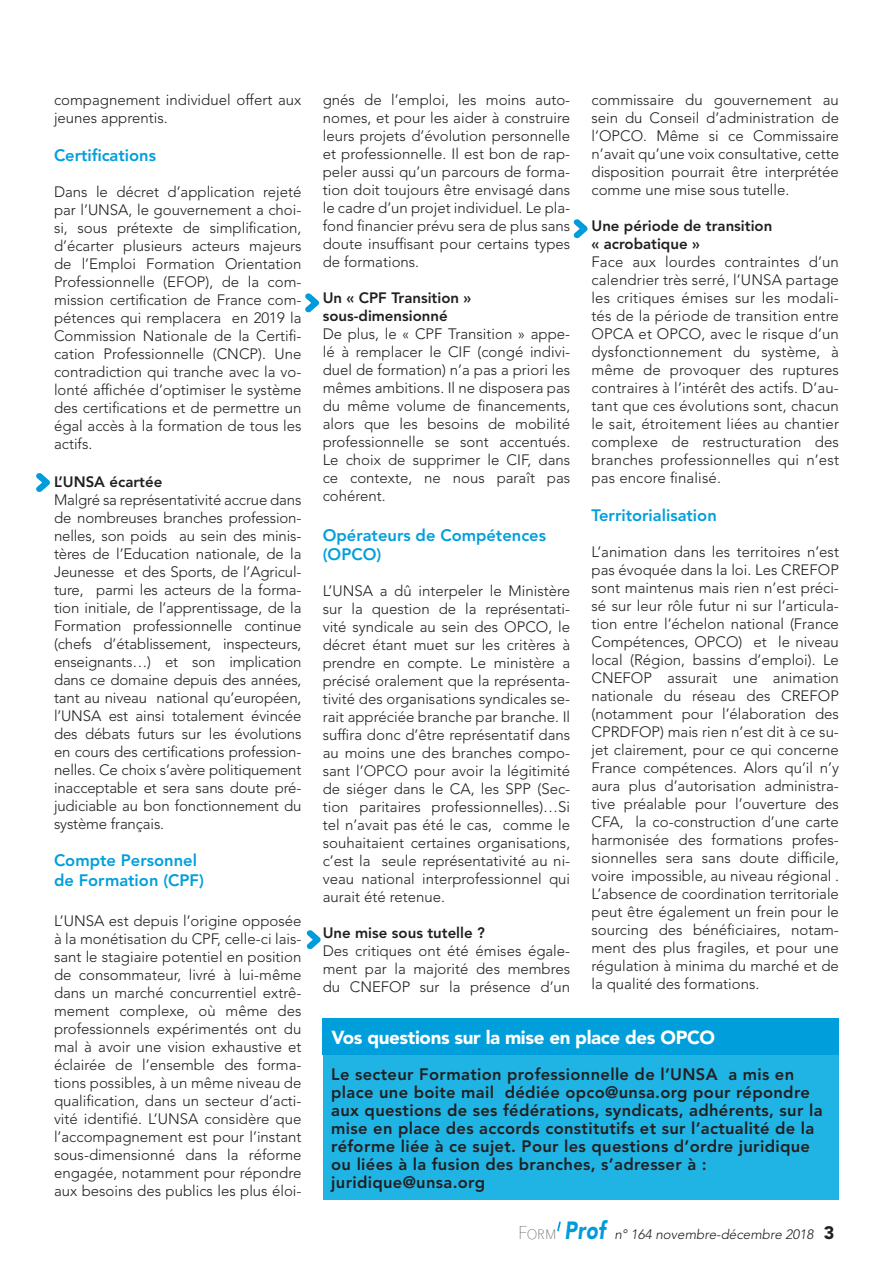
<style>
.page{position:relative;width:893px;height:1263px;background:#fff}
.page>*{position:absolute;margin:0;border:0;box-sizing:border-box;transform-origin:0 0}
.t1{font:900 18.75px "Avenir LT Std";letter-spacing:-.02em;color:#fff}
.t2{font:800 16.5px/18px "Avenir LT Std";letter-spacing:.02em;color:#231f20}
.t3{font:800 16.5px "Avenir LT Std";color:#009fdb}
.t4{font:300 15px/18px "Avenir LT Std";color:#231f20;text-align:justify}
.t5{font:800 15px "Avenir LT Std";color:#231f20}
.t6{font:italic 300 13.5px "Avenir LT Std";color:#231f20}
.s1{font-family:"Avenir Next";font-weight:200;font-style:normal;font-size:18.45px}
.s2{font-weight:900;font-size:24.75px;color:#009bda}
.s3{font-weight:900;font-style:normal;font-size:18px}
</style>
<div class="page">
<div style="left:323px;top:1055px;width:516px;height:144px;background:#1fb4e4"></div>
<div style="left:323px;top:1018px;width:516px;height:37px;background:#009fdb"></div>
<svg style="left:36px;top:473px;width:14px;height:19px"></svg>
<svg style="left:305px;top:293px;width:14px;height:20px"></svg>
<svg style="left:306px;top:930px;width:15px;height:19px"></svg>
<svg style="left:573px;top:219px;width:15px;height:19px"></svg>
<svg style="left:557px;top:1221px;width:4px;height:11px"></svg>
<p class="t4" style="left:54px;top:91px;width:249px">compagnement individuel offert aux jeunes apprentis.</p>
<p class="t3" style="left:54px;top:145px;width:104px">Certifications</p>
<p class="t4" style="left:54px;top:183px;width:249px">Dans le décret d’application rejeté par l’UNSA, le gouvernement a choi&shy;si, sous prétexte de simplification, d’écarter plusieurs acteurs majeurs de l’Emploi Formation Orientation Professionnelle (EFOP), de la com&shy;mission certification de France com&shy;pétences qui remplacera en 2019 la Commission Nationale de la Certifi&shy;cation Professionnelle (CNCP). Une contradiction qui tranche avec la vo&shy;lonté affichée d’optimiser le système des certifications et de permettre un égal accès à la formation de tous les actifs.</p>
<p class="t5" style="left:54px;top:472px;width:110px">L’UNSA écartée</p>
<p class="t4" style="left:54px;top:490px;width:249px">Malgré sa représentativité accrue dans de nombreuses branches profession&shy;nelles, son poids au sein des minis&shy;tères de l’Education nationale, de la Jeunesse et des Sports, de l’Agricul&shy;ture, parmi les acteurs de la forma&shy;tion initiale, de l’apprentissage, de la Formation professionnelle continue (chefs d’établissement, inspecteurs, enseignants…) et son implication dans ce domaine depuis des années, tant au niveau national qu’européen, l’UNSA est ainsi totalement évincée des débats futurs sur les évolutions en cours des certifications profession&shy;nelles. Ce choix s’avère politiquement inacceptable et sera sans doute pré&shy;judiciable au bon fonctionnement du système français.</p>
<p class="t3" style="left:54px;top:851px;width:144px">Compte Personnel</p>
<p class="t3" style="left:54px;top:871px;width:151px">de Formation (CPF)</p>
<p class="t4" style="left:54px;top:912px;width:249px">L’UNSA est depuis l’origine opposée à la monétisation du CPF, celle-ci lais&shy;sant le stagiaire potentiel en position de consommateur, livré à lui-même dans un marché concurrentiel extrê&shy;mement complexe, où même des professionnels expérimentés ont du mal à avoir une vision exhaustive et éclairée de l’ensemble des forma&shy;tions possibles, à un même niveau de qualification, dans un secteur d’acti&shy;vité identifié. L’UNSA considère que l’accompagnement est pour l’instant sous-dimensionné dans la réforme engagée, notamment pour répondre aux besoins des publics les plus éloi-</p>
<p class="t4" style="left:323px;top:91px;width:249px">gnés de l’emploi, les moins auto&shy;nomes, et pour les aider à construire leurs projets d’évolution personnelle et professionnelle. Il est bon de rap&shy;peler aussi qu’un parcours de forma&shy;tion doit toujours être envisagé dans le cadre d’un projet individuel. Le pla&shy;fond financier prévu sera de plus sans doute insuffisant pour certains types de formations.</p>
<p class="t5" style="left:323px;top:289px;width:150px">Un « CPF Transition »</p>
<p class="t5" style="left:323px;top:307px;width:126px">sous-dimensionné</p>
<p class="t4" style="left:323px;top:325px;width:249px">De plus, le « CPF Transition » appe&shy;lé à remplacer le CIF (congé indivi&shy;duel de formation) n’a pas a priori les mêmes ambitions. Il ne disposera pas du même volume de financements, alors que les besoins de mobilité professionnelle se sont accentués.<br>Le choix de supprimer le CIF, dans ce contexte, ne nous paraît pas cohérent.</p>
<p class="t3" style="left:323px;top:525px;width:225px">Opérateurs de Compétences</p>
<p class="t3" style="left:323px;top:545px;width:60px">(OPCO)</p>
<p class="t4" style="left:323px;top:582px;width:249px">L’UNSA a dû interpeler le Ministère sur la question de la représentati&shy;vité syndicale au sein des OPCO, le décret étant muet sur les critères à prendre en compte. Le ministère a précisé oralement que la représenta&shy;tivité des organisations syndicales se&shy;rait appréciée branche par branche. Il suffira donc d’être représentatif dans au moins une des branches compo&shy;sant l’OPCO pour avoir la légitimité de siéger dans le CA, les SPP (Sec&shy;tion paritaires professionnelles)…Si tel n’avait pas été le cas, comme le souhaitaient certaines organisations, c’est la seule représentativité au ni&shy;veau national interprofessionnel qui aurait été retenue.</p>
<p class="t5" style="left:323px;top:924px;width:164px">Une mise sous tutelle ?</p>
<p class="t4" style="left:323px;top:942px;width:249px">Des critiques ont été émises égale&shy;ment par la majorité des membres du CNEFOP sur la présence d’un</p>
<p class="t4" style="left:591px;top:91px;width:249px">commissaire du gouvernement au sein du Conseil d’administration de l’OPCO. Même si ce Commissaire n’avait qu’une voix consultative, cette disposition pourrait être interprétée comme une mise sous tutelle.</p>
<p class="t5" style="left:591px;top:217px;width:182px">Une période de transition</p>
<p class="t5" style="left:591px;top:235px;width:110px">« acrobatique »</p>
<p class="t4" style="left:591px;top:253px;width:249px">Face aux lourdes contraintes d’un calendrier très serré, l’UNSA partage les critiques émises sur les modali&shy;tés de la période de transition entre OPCA et OPCO, avec le risque d’un dysfonctionnement du système, à même de provoquer des ruptures contraires à l’intérêt des actifs. D’au&shy;tant que ces évolutions sont, chacun le sait, étroitement liées au chantier complexe de restructuration des branches professionnelles qui n’est pas encore finalisé.</p>
<p class="t3" style="left:591px;top:505px;width:127px">Territorialisation</p>
<p class="t4" style="left:591px;top:543px;width:249px">L’animation dans les territoires n’est pas évoquée dans la loi. Les CREFOP sont maintenus mais rien n’est préci&shy;sé sur leur rôle futur ni sur l’articula&shy;tion entre l’échelon national (France Compétences, OPCO) et le niveau local (Région, bassins d’emploi). Le CNEFOP assurait une animation nationale du réseau des CREFOP (notamment pour l’élaboration des CPRDFOP) mais rien n’est dit à ce su&shy;jet clairement, pour ce qui concerne France compétences. Alors qu’il n’y aura plus d’autorisation administra&shy;tive préalable pour l’ouverture des CFA, la co-construction d’une carte harmonisée des formations profes&shy;sionnelles sera sans doute difficile, voire impossible, au niveau régional .<br>L’absence de coordination territoriale peut être également un frein pour le sourcing des bénéficiaires, notam&shy;ment des plus fragiles, et pour une régulation à minima du marché et de la qualité des formations.</p>
<p class="t1" style="left:331px;top:1026px;width:385px">Vos questions sur la mise en place des OPCO</p>
<p class="t2" style="left:331px;top:1065px;width:493px">Le secteur Formation professionnelle de l’UNSA a mis en place une boite mail dédiée opco@unsa.org pour répondre aux questions de ses fédérations, syndicats, adhérents, sur la mise en place des accords constitutifs et sur l’actualité de la réforme liée à ce sujet. Pour les questions d’ordre juridique ou liées à la fusion des branches, s’adresser à :</p>
<p class="t2" style="left:331px;top:1173px;width:155px">juridique@unsa.org</p>
<p class="t6" style="left:518px;top:1226px;width:318px"><span class="s1">Form</span> <span class="s2">Prof</span> n° 164 novembre-décembre 2018 <span class="s3">3</span></p>
</div>
